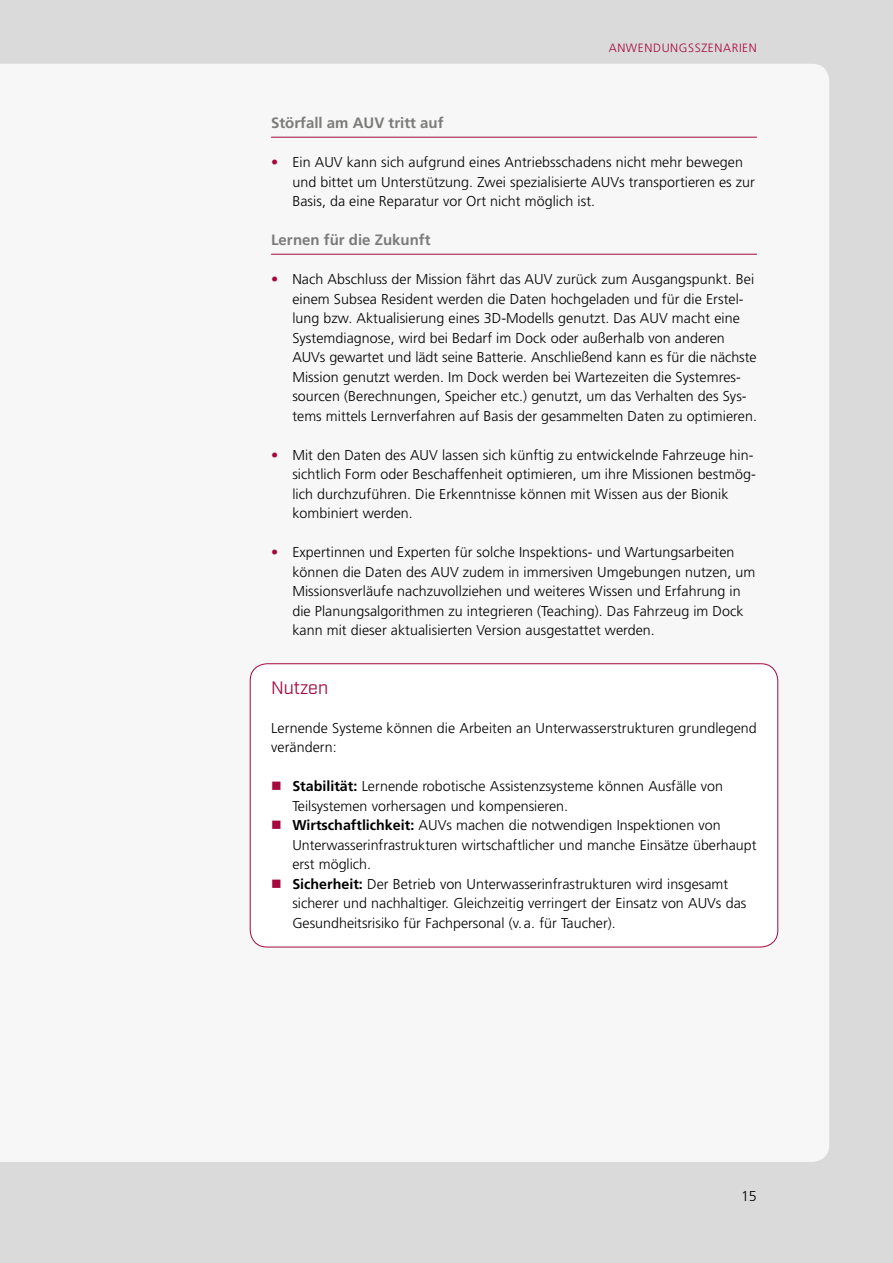
<style>
.page{position:relative;width:893px;height:1263px;background:#dadada}
.page>*{position:absolute;margin:0;border:0;box-sizing:border-box;transform-origin:0 0}
.t1{font:18px "Industry";color:#a5083d}
.t2{font:700 15px "Frutiger CE";color:#7b7b7a}
.t3{font:300 14.25px/19.5px "Frutiger";letter-spacing:.005em;color:#000}
.t4{font:300 12px "Frutiger CE";letter-spacing:.05em;color:#a5083d}
.s1{color:#a5083d}
.s2{font-weight:700}
</style>
<div class="page">
<div style="left:0;top:64px;width:829px;height:1098px;background:#f7f7f7"></div>
<div style="left:250px;top:664px;width:528px;height:283px;background:#fff;border-radius:17px"></div>
<div style="left:250px;top:663px;width:528px;height:284px;border:1px solid #a5083d;border-radius:17px"></div>
<hr style="left:271px;top:137px;width:486px;height:1px;background:#a5083d">
<hr style="left:271px;top:254px;width:486px;height:1px;background:#a5083d">
<img style="left:0;top:81px;width:1px;height:1064px">
<p class="t4" style="left:609px;top:41px;width:150px">ANWENDUNGSSZENARIEN</p>
<p class="t2" style="left:271px;top:114px;width:174px">Störfall am AUV tritt auf</p>
<p class="t3" style="left:292px;top:153px;width:464px;text-indent:-21px"><span class="s1">•</span> Ein AUV kann sich aufgrund eines Antriebsschadens nicht mehr bewegen und bittet um Unterstützung. Zwei spezialisierte AUVs transportieren es zur<br>Basis, da eine Reparatur vor Ort nicht möglich ist.</p>
<p class="t2" style="left:271px;top:231px;width:161px">Lernen für die Zukunft</p>
<p class="t3" style="left:292px;top:270px;width:466px;text-indent:-21px"><span class="s1">•</span> Nach Abschluss der Mission fährt das AUV zurück zum Ausgangspunkt. Bei einem Subsea Resident werden die Daten hochgeladen und für die Erstel&shy;lung bzw. Aktualisierung eines 3D-Modells genutzt. Das AUV macht eine Systemdiagnose, wird bei Bedarf im Dock oder außerhalb von anderen AUVs gewartet und lädt seine Batterie. Anschließend kann es für die nächste Mission genutzt werden. Im Dock werden bei Wartezeiten die Systemres&shy;sourcen (Berechnungen, Speicher etc.) genutzt, um das Verhalten des Sys&shy;tems mittels Lernverfahren auf Basis der gesammelten Daten zu optimieren.</p>
<p class="t3" style="left:292px;top:445px;width:465px;text-indent:-21px"><span class="s1">•</span> Mit den Daten des AUV lassen sich künftig zu entwickelnde Fahrzeuge hin&shy;sichtlich Form oder Beschaffenheit optimieren, um ihre Missionen bestmög&shy;lich durchzuführen. Die Erkenntnisse können mit Wissen aus der Bionik kombiniert werden.</p>
<p class="t3" style="left:292px;top:543px;width:465px;text-indent:-21px"><span class="s1">•</span> Expertinnen und Experten für solche Inspektions- und Wartungsarbeiten können die Daten des AUV zudem in immersiven Umgebungen nutzen, um Missionsverläufe nachzuvollziehen und weiteres Wissen und Erfahrung in die Planungsalgorithmen zu integrieren (Teaching). Das Fahrzeug im Dock kann mit dieser aktualisierten Version ausgestattet werden.</p>
<p class="t1" style="left:271px;top:677px;width:59px">Nutzen</p>
<p class="t3" style="left:271px;top:718px;width:487px">Lernende Systeme können die Arbeiten an Unterwasserstrukturen grundlegend verändern:</p>
<p class="t3" style="left:292px;top:777px;width:466px"><span class="s2">Stabilität:</span> Lernende robotische Assistenzsysteme können Ausfälle von Teilsystemen vorhersagen und kompensieren.<br><span class="s2">Wirtschaftlichkeit:</span> AUVs machen die notwendigen Inspektionen von Unterwasserinfrastrukturen wirtschaftlicher und manche Einsätze überhaupt erst möglich.<br><span class="s2">Sicherheit:</span> Der Betrieb von Unterwasserinfrastrukturen wird insgesamt sicherer und nachhaltiger. Gleichzeitig verringert der Einsatz von AUVs das Gesundheitsrisiko für Fachpersonal (v.a. für Taucher).</p>
<p class="t3" style="left:741px;top:1186px;width:17px">15</p>
</div>
